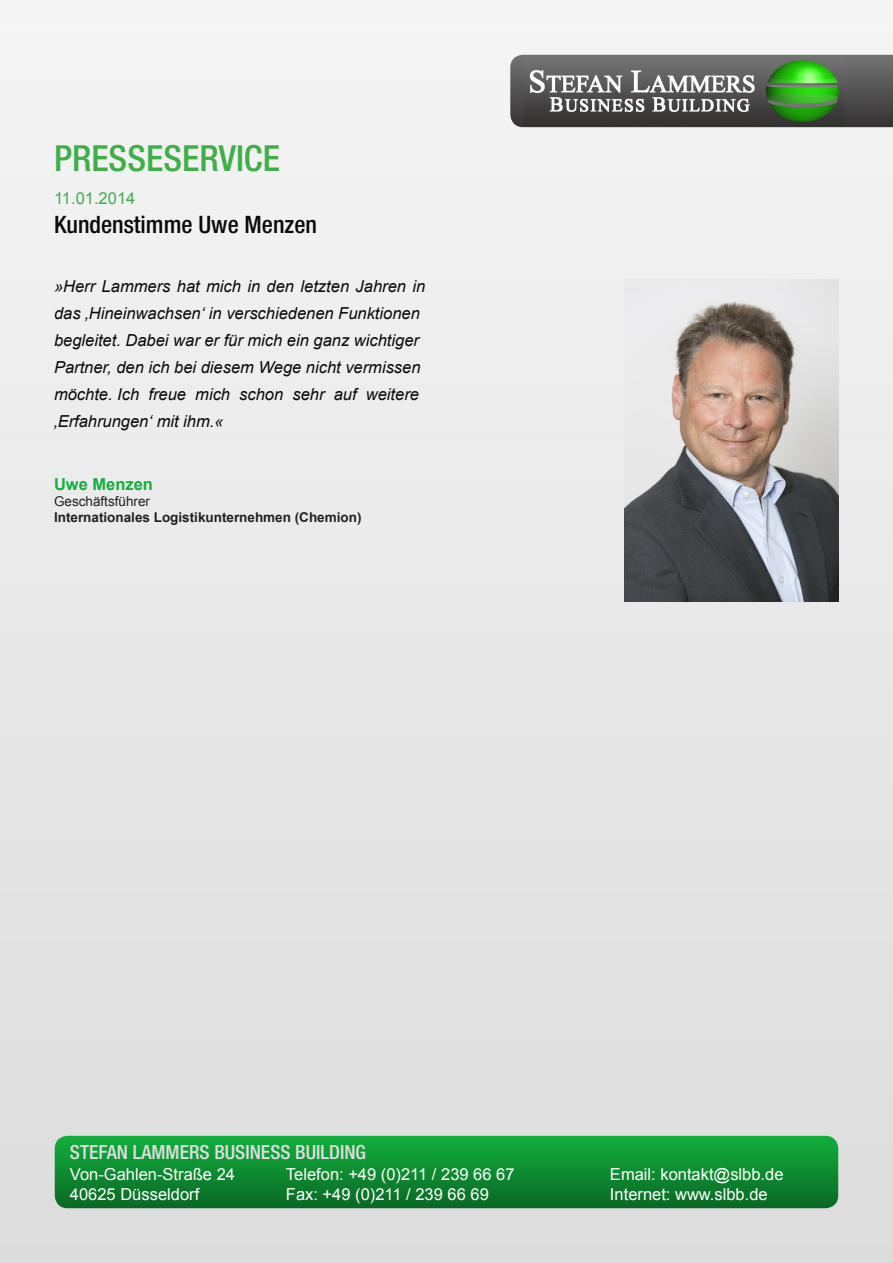
<style>
.page{position:relative;width:893px;height:1263px;background:#e8e8e8}
.page>*{position:absolute;margin:0;border:0;box-sizing:border-box;transform-origin:0 0}
.t1{font:500 condensed 36px "Helvetica Neue";color:#40ae49}
.t2{font:500 condensed 24px "Helvetica Neue";color:#0a0a0a}
.t3{font:500 condensed 19.5px "Helvetica Neue";color:#dedede}
.t4{font:italic 16.5px/27px "Arial";color:#0a0a0a}
.t5{font:16.5px "Arial";color:#fff}
.t6{font:16.5px "Arial";color:#40ae49}
.t7{font:700 16.5px "Arial";color:#11af3d}
.t8{font:700 13.5px/16.2px "Arial";color:#231f20}
.s1{font-weight:400}
</style>
<div class="page">
<svg style="left:510px;top:55px;width:383px;height:72px;background:#565555"></svg>
<img style="left:525px;top:56px;width:319px;height:70px">
<img style="left:624px;top:302px;width:215px;height:300px">
<svg style="left:55px;top:1136px;width:783px;height:72px;background:#0d8b31"></svg>
<p class="t1" style="left:54px;top:137px;width:227px">PRESSESERVICE</p>
<p class="t6" style="left:54px;top:188px;width:83px">11.01.2014</p>
<p class="t2" style="left:54px;top:210px;width:264px">KUNDENSTIMME UWE MENZEN</p>
<p class="t4" style="left:54px;top:273px;width:373px">»Herr Lammers hat mich in den letzten Jahren in das ‚Hineinwachsen‘ in verschiedenen Funktionen</p>
<p class="t4" style="left:54px;top:327px;width:366px">begleitet. Dabei war er für mich ein ganz wichtiger</p>
<p class="t4" style="left:54px;top:354px;width:368px">Partner, den ich bei diesem Wege nicht vermissen</p>
<p class="t4" style="left:54px;top:381px;width:366px">möchte. Ich freue mich schon sehr auf weitere</p>
<p class="t4" style="left:54px;top:408px;width:171px">‚Erfahrungen‘ mit ihm.«</p>
<p class="t7" style="left:54px;top:473px;width:101px">Uwe Menzen</p>
<p class="t8" style="left:54px;top:493px;width:309px"><span class="s1">Geschäftsführer<br></span>Internationales Logistikunternehmen (Chemion)</p>
<p class="t3" style="left:70px;top:1141px;width:298px">STEFAN LAMM ERS BUSINESS BUILDING</p>
<p class="t5" style="left:70px;top:1164px;width:167px">Von-Gahlen-Straße 24</p>
<p class="t5" style="left:286px;top:1164px;width:230px">Telefon: +49 (0)211 / 239 66 67</p>
<p class="t5" style="left:610px;top:1164px;width:175px">Email: kontakt@slbb.de</p>
<p class="t5" style="left:70px;top:1183px;width:131px">40625 Düsseldorf</p>
<p class="t5" style="left:286px;top:1183px;width:204px">Fax: +49 (0)211 / 239 66 69</p>
<p class="t5" style="left:610px;top:1183px;width:159px">Internet: www.slbb.de</p>
</div>
